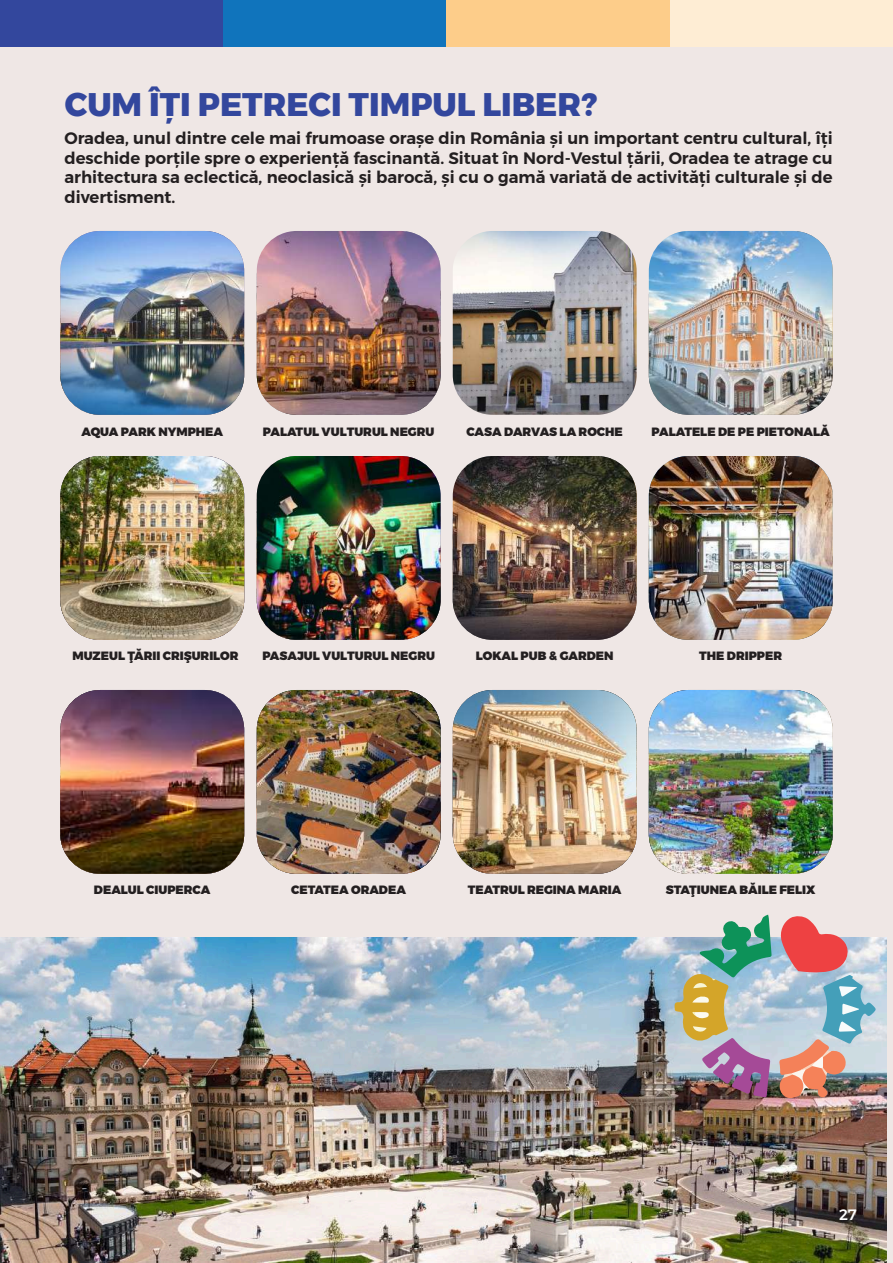
<style>
.page{position:relative;width:893px;height:1263px;background:#efe7e5}
.page>*{position:absolute;margin:0;border:0;box-sizing:border-box;transform-origin:0 0}
.t1{font:800 32.55px "Montserrat";color:#33479d}
.t2{font:600 16.5px/19.8px "Montserrat";color:#231f20;text-align:justify}
.t3{font:500 15px "Montserrat";color:#fff}
.t4{font:900 12px "Montserrat";color:#231f20}
</style>
<div class="page">
<div style="left:0;top:0;width:223px;height:47px;background:#33479d"></div>
<div style="left:223px;top:0;width:223px;height:47px;background:#1074bc"></div>
<div style="left:446px;top:0;width:224px;height:47px;background:#fdcd8a"></div>
<div style="left:670px;top:0;width:223px;height:47px;background:#feedd4"></div>
<img style="left:0;top:938px;width:887px;height:325px">
<img style="left:453px;top:231px;width:184px;height:184px">
<img style="left:649px;top:231px;width:184px;height:184px">
<img style="left:257px;top:231px;width:184px;height:184px">
<img style="left:60px;top:231px;width:184px;height:184px">
<img style="left:453px;top:456px;width:184px;height:184px">
<img style="left:649px;top:456px;width:184px;height:184px">
<img style="left:257px;top:456px;width:184px;height:184px">
<img style="left:60px;top:456px;width:184px;height:184px">
<img style="left:453px;top:690px;width:184px;height:184px">
<img style="left:649px;top:690px;width:184px;height:184px">
<img style="left:257px;top:690px;width:184px;height:184px">
<img style="left:60px;top:690px;width:184px;height:184px">
<img style="left:675px;top:915px;width:202px;height:183px">
<h1 class="t1" style="left:65px;top:78px;width:534px">CUM ÎȚI PETRECI TIMPUL LIBER?</h1>
<p class="t2" style="left:64px;top:128px;width:770px">Oradea, unul dintre cele mai frumoase orașe din România și un important centru cultural, îți deschide porțile spre o experiență fascinantă. Situat în Nord-Vestul țării, Oradea te atrage cu arhitectura sa eclectică, neoclasică și barocă, și cu o gamă variată de activități culturale și de divertisment.</p>
<p class="t4" style="left:81px;top:422px;width:143px">AQUA PARK NYMPHEA</p>
<p class="t4" style="left:263px;top:422px;width:173px">PALATUL VULTURUL NEGRU</p>
<p class="t4" style="left:466px;top:422px;width:158px">CASA DARVAS LA ROCHE</p>
<p class="t4" style="left:652px;top:422px;width:180px">PALATELE DE PE PIETONALĂ</p>
<p class="t4" style="left:72px;top:646px;width:168px">MUZEUL ŢĂRII CRIŞURILOR</p>
<p class="t4" style="left:262px;top:646px;width:174px">PASAJUL VULTURUL NEGRU</p>
<p class="t4" style="left:476px;top:646px;width:139px">LOKAL PUB &amp; GARDEN</p>
<p class="t4" style="left:699px;top:646px;width:84px">THE DRIPPER</p>
<p class="t4" style="left:94px;top:879px;width:118px">DEALUL CIUPERCA</p>
<p class="t4" style="left:291px;top:879px;width:116px">CETATEA ORADEA</p>
<p class="t4" style="left:468px;top:879px;width:155px">TEATRUL REGINA MARIA</p>
<p class="t4" style="left:666px;top:879px;width:151px">STAŢIUNEA BĂILE FELIX</p>
<p class="t3" style="left:839px;top:1203px;width:19px">27</p>
</div>
